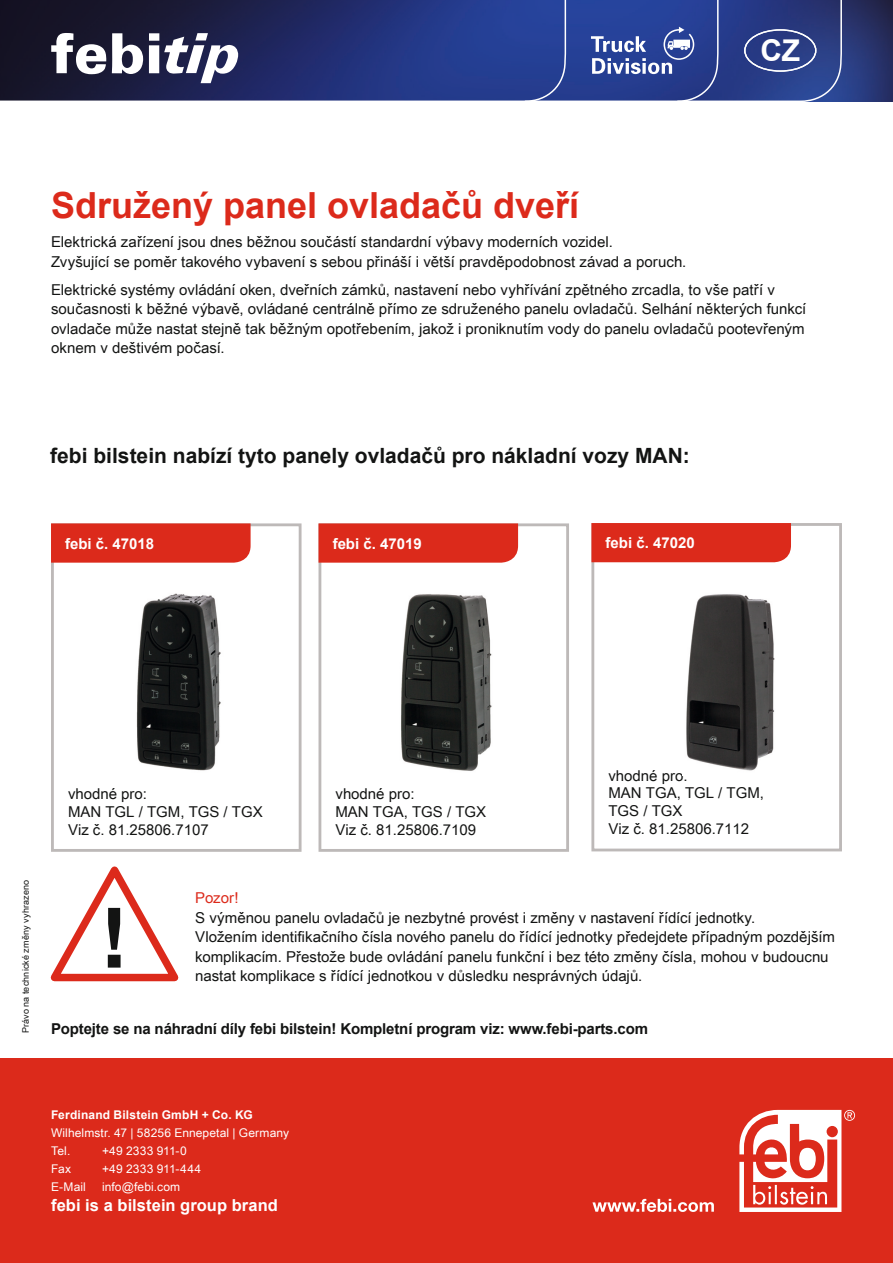
<style>
.page{position:relative;width:893px;height:1263px;background:#fff}
.page>*{position:absolute;margin:0;border:0;box-sizing:border-box;transform-origin:0 0}
.t1{font:700 36px "Arial";color:#dc2a1b}
.t2{font:700 30px "Arial";color:#fff}
.t3{font:700 21px "Arial";color:#131413}
.t4{font:700 16.5px "Arial";letter-spacing:.005em;color:#fff}
.t5{font:15px/18px "Arial Unicode MS";color:#131413}
.t6{font:700 15px "Arial";letter-spacing:-.01em;color:#131413}
.t7{font:700 15px "Arial";color:#fff}
.t8{font:15px "Arial Unicode MS";letter-spacing:-.005em;color:#dc2a1b}
.t9{font:12px/18px "Arial Unicode MS";letter-spacing:.01em;color:#fff}
.t10{font:700 12px "Arial";letter-spacing:.015em;color:#fff}
.t11{font:9px "Arial Unicode MS";letter-spacing:.02em;color:#131413}
</style>
<div class="page">
<img style="left:843px;top:0;width:50px;height:102px">
<svg style="left:0;top:0;width:843px;height:102px;background:#263572"></svg>
<div style="left:0;top:1059px;width:893px;height:204px;background:#dc2a1b"></div>
<svg style="left:739px;top:1110px;width:116px;height:102px"></svg>
<svg style="left:592px;top:1199px;width:122px;height:13px"></svg>
<div style="left:744px;top:29px;width:72px;height:43px;border:1px solid #fff;border-radius:50%"></div>
<svg style="left:591px;top:0;width:128px;height:102px;background:#3f559f"></svg>
<div style="left:318px;top:523px;width:251px;height:329px;border:3px solid #bdb9b8"></div>
<img style="left:401px;top:594px;width:91px;height:177px">
<div style="left:318px;top:523px;width:200px;height:40px;background:#dc2a1b"></div>
<div style="left:51px;top:523px;width:251px;height:329px;border:3px solid #bdb9b8"></div>
<img style="left:136px;top:593px;width:85px;height:178px">
<div style="left:51px;top:523px;width:200px;height:40px;background:#dc2a1b"></div>
<div style="left:591px;top:523px;width:251px;height:328px;border:3px solid #bdb9b8"></div>
<img style="left:686px;top:594px;width:89px;height:177px">
<div style="left:591px;top:523px;width:200px;height:39px;background:#dc2a1b"></div>
<svg style="left:50px;top:866px;width:129px;height:116px"></svg>
<svg style="left:51px;top:33px;width:187px;height:50px"></svg>
<h1 class="t1" style="left:51px;top:181px;width:530px">Sdružený panel ovladačů dveří</h1>
<h2 class="t2" style="left:760px;top:31px;width:41px">CZ</h2>
<p class="t5" style="left:51px;top:232px;width:637px;line-height:19.5px">Elektrická zařízení jsou dnes běžnou součástí standardní výbavy moderních vozidel.<br>Zvyšující se poměr takového vybavení s sebou přináší i větší pravděpodobnost závad a poruch.</p>
<p class="t5" style="left:51px;top:279px;width:757px;line-height:19.5px">Elektrické systémy ovládání oken, dveřních zámků, nastavení nebo vyhřívání zpětného zrcadla, to vše patří v současnosti k běžné výbavě, ovládané centrálně přímo ze sdruženého panelu ovladačů. Selhání některých funkcí ovladače může nastat stejně tak běžným opotřebením, jakož i proniknutím vody do panelu ovladačů pootevřeným oknem v deštivém počasí.</p>
<h3 class="t3" style="left:50px;top:441px;width:641px">febi bilstein nabízí tyto panely ovladačů pro nákladní vozy MAN:</h3>
<p class="t7" style="left:65px;top:533px;width:91px">febi č. 47018</p>
<p class="t7" style="left:333px;top:533px;width:91px">febi č. 47019</p>
<p class="t7" style="left:606px;top:533px;width:91px">febi č. 47020</p>
<p class="t11" style="left:19px;top:1033px;width:155px;rotate:-90deg">Právo na technické změny vyhrazeno</p>
<p class="t5" style="left:68px;top:784px;width:196px">vhodné pro:<br>MAN TGL / TGM, TGS / TGX<br>Viz č. 81.25806.7107</p>
<p class="t8" style="left:195px;top:887px;width:45px">Pozor!</p>
<p class="t5" style="left:335px;top:784px;width:152px">vhodné pro:<br>MAN TGA, TGS / TGX<br>Viz č. 81.25806.7109</p>
<p class="t5" style="left:608px;top:766px;width:157px">vhodné pro:<br>MAN TGA, TGL / TGM,<br>TGS / TGX<br>Viz č. 81.25806.7112</p>
<p class="t5" style="left:195px;top:907px;width:641px;line-height:19.5px">S výměnou panelu ovladačů je nezbytné provést i změny v nastavení řídící jednotky.<br>Vložením identifikačního čísla nového panelu do řídící jednotky předejdete případným pozdějším komplikacím. Přestože bude ovládání panelu funkční i bez této změny čísla, mohou v budoucnu nastat komplikace s řídící jednotkou v důsledku nesprávných údajů.</p>
<p class="t6" style="left:51px;top:1019px;width:598px">Poptejte se na náhradní díly febi bilstein! Kompletní program viz: www.febi-parts.com</p>
<p class="t10" style="left:51px;top:1106px;width:203px">Ferdinand Bilstein GmbH + Co. KG</p>
<p class="t9" style="left:51px;top:1123px;width:240px">Wilhelmstr. 47 | 58256 Ennepetal | Germany<br>Tel.</p>
<p class="t9" style="left:102px;top:1141px;width:86px">+49 2333 911-0</p>
<p class="t9" style="left:51px;top:1159px;width:22px">Fax</p>
<p class="t9" style="left:102px;top:1159px;width:101px">+49 2333 911-444</p>
<p class="t9" style="left:51px;top:1177px;width:36px">E-Mail</p>
<p class="t9" style="left:102px;top:1177px;width:80px">info@febi.com</p>
<p class="t4" style="left:51px;top:1194px;width:228px">febi is a bilstein group brand</p>
</div>
